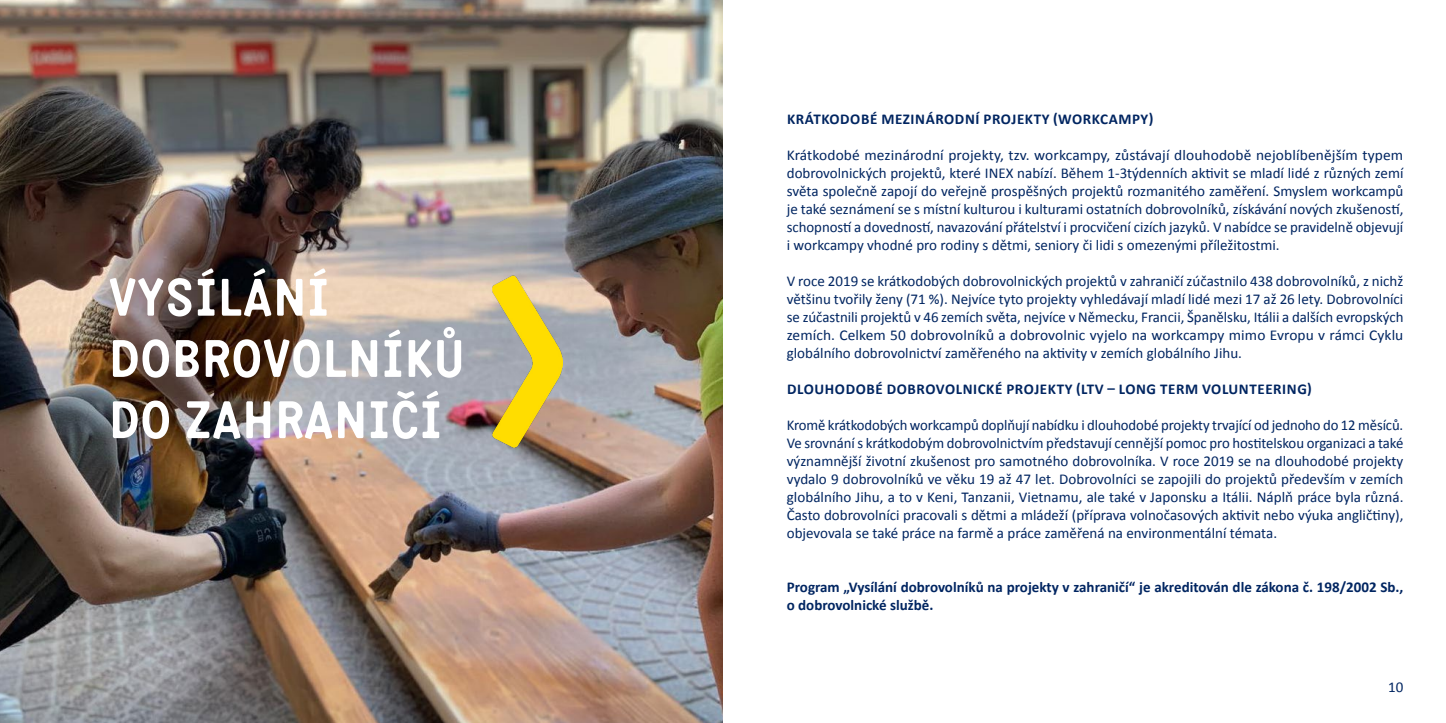
<style>
.page{position:relative;width:1446px;height:723px;background:#fff}
.page>*{position:absolute;margin:0;border:0;box-sizing:border-box;transform-origin:0 0}
.t1{font:700 51px/61.2px "Katarine";letter-spacing:.015em;color:#fff}
.t2{font:15px/18px "Calibri";color:#002561;text-align:justify}
.t3{font:700 15px/18px "Calibri";color:#002561}
.t4{font:700 15px "Calibri";letter-spacing:.04em;color:#002561}
</style>
<div class="page">
<img style="left:0;top:0;width:723px;height:723px">
<img style="left:492px;top:276px;width:70px;height:171px">
<h1 class="t1" style="left:109px;top:267px;width:357px">VYSÍLÁNÍ<br>DOBROVOLNÍKŮ<br>DO ZAHRANIČÍ</h1>
<p class="t4" style="left:787px;top:109px;width:368px">KRÁTKODOBÉ MEZINÁRODNÍ PROJEKTY (WORKCAMPY)</p>
<p class="t2" style="left:787px;top:146px;width:618px">Krátkodobé mezinárodní projekty, tzv. workcampy, zůstávají dlouhodobě nejoblíbenějším typem dobrovolnických projektů, které INEX nabízí. Během 1-3týdenních aktivit se mladí lidé z různých zemí světa společně zapojí do veřejně prospěšných projektů rozmanitého zaměření. Smyslem workcampů je také seznámení se s místní kulturou i kulturami ostatních dobrovolníků, získávání nových zkušeností, schopností a dovedností, navazování přátelství i procvičení cizích jazyků. V nabídce se pravidelně objevují i workcampy vhodné pro rodiny s dětmi, seniory či lidi s omezenými příležitostmi.</p>
<p class="t2" style="left:787px;top:272px;width:618px">V roce 2019 se krátkodobých dobrovolnických projektů v zahraničí zúčastnilo 438 dobrovolníků, z nichž většinu tvořily ženy (71 %). Nejvíce tyto projekty vyhledávají mladí lidé mezi 17 až 26 lety. Dobrovolníci se zúčastnili projektů v 46 zemích světa, nejvíce v Německu, Francii, Španělsku, Itálii a dalších evropských zemích. Celkem 50 dobrovolníků a dobrovolnic vyjelo na workcampy mimo Evropu v rámci Cyklu globálního dobrovolnictví zaměřeného na aktivity v zemích globálního Jihu.</p>
<p class="t4" style="left:787px;top:379px;width:526px">DLOUHODOBÉ DOBROVOLNICKÉ PROJEKTY (LTV – LONG TERM VOLUNTEERING)</p>
<p class="t2" style="left:787px;top:416px;width:618px">Kromě krátkodobých workcampů doplňují nabídku i dlouhodobé projekty trvající od jednoho do 12 měsíců.<br>Ve srovnání s krátkodobým dobrovolnictvím představují cennější pomoc pro hostitelskou organizaci a také významnější životní zkušenost pro samotného dobrovolníka. V roce 2019 se na dlouhodobé projekty vydalo 9 dobrovolníků ve věku 19 až 47 let. Dobrovolníci se zapojili do projektů především v zemích globálního Jihu, a to v Keni, Tanzanii, Vietnamu, ale také v Japonsku a Itálii. Náplň práce byla různá.<br>Často dobrovolníci pracovali s dětmi a mládeží (příprava volnočasových aktivit nebo výuka angličtiny), objevovala se také práce na farmě a práce zaměřená na environmentální témata.</p>
<p class="t3" style="left:787px;top:578px;width:618px">Program „Vysílání dobrovolníků na projekty v zahraničí“ je akreditován dle zákona č. 198/2002 Sb., o dobrovolnické službě.</p>
<p class="t2" style="left:1388px;top:678px;width:17px">10</p>
</div>
